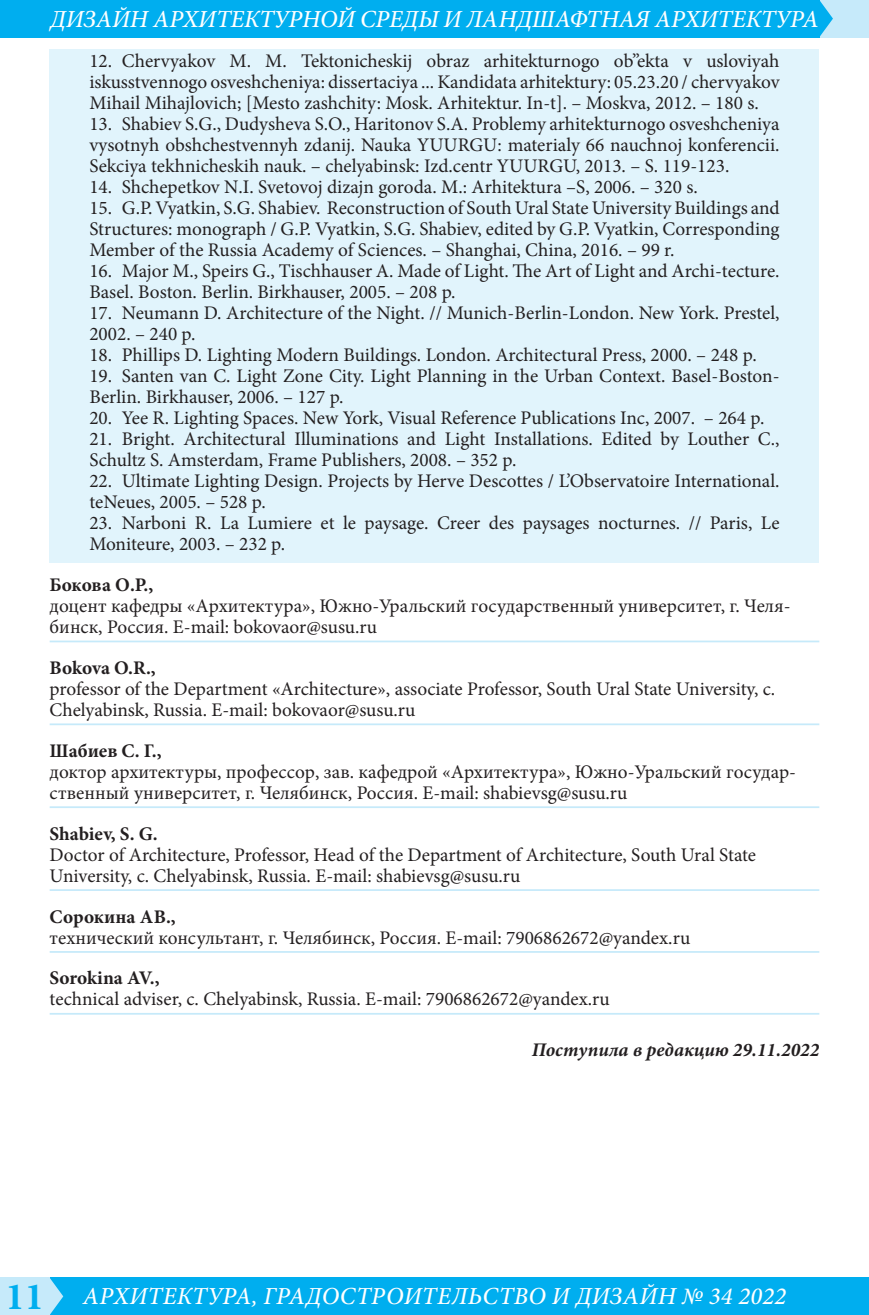
<style>
.page{position:relative;width:869px;height:1315px;background:#fff}
.page>*{position:absolute;margin:0;border:0;box-sizing:border-box;transform-origin:0 0}
.t1{font:italic 500 24.5px "Minion Pro";letter-spacing:-.005em;color:#fff}
.Авторы_в_конце_регал{font:19.25px/21px "Minion Pro";color:#231f20}
.Авторы_в_конце_стать{font:700 19.25px "Minion Pro";color:#231f20}
.Авторы_в_конце_Посту{font:italic 700 19.25px "Minion Pro";color:#231f20}
.s1{font-weight:700;font-style:normal;font-size:38.5px;color:#00aeef}
</style>
<div class="page">
<div style="left:46px;top:1277px;width:822px;height:38px;background:#00aeef"></div>
<div style="left:819px;top:0;width:49px;height:37px;background:#c6eafa"></div>
<div style="left:0;top:1277px;width:50px;height:38px;background:#c6eafa"></div>
<div style="left:0;top:0;width:819px;height:37px;background:#00aeef"></div>
<svg style="left:50px;top:1278px;width:13px;height:37px"></svg>
<svg style="left:819px;top:0;width:13px;height:37px"></svg>
<div style="left:50px;top:50px;width:768px;height:513px;background:#e1f4fc"></div>
<hr style="left:50px;top:640px;width:769px;height:2px;background:#c6eafa">
<hr style="left:50px;top:723px;width:769px;height:2px;background:#c6eafa">
<hr style="left:50px;top:806px;width:769px;height:2px;background:#c6eafa">
<hr style="left:50px;top:889px;width:769px;height:2px;background:#c6eafa">
<hr style="left:50px;top:951px;width:769px;height:2px;background:#c6eafa">
<hr style="left:50px;top:1013px;width:769px;height:1px;background:#c6eafa">
<p class="t1" style="left:50px;top:2px;width:769px">ДИЗАЙН АРХИТЕКТУРНОЙ СРЕДЫ И ЛАНДШАФТНАЯ АРХИТЕКТУРА</p>
<p class="Авторы_в_конце_регал" style="left:89px;top:51px;width:691px;text-align:justify">12. Chervyakov M. M. Tektonicheskij obraz arhitekturnogo ob”ekta v usloviyah iskusstvennogo osveshcheniya: dissertaciya ... Kandidata arhitektury: 05.23.20 / chervyakov Mihail Mihajlovich; [Mesto zashchity: Mosk. Arhitektur. In-t]. – Moskva, 2012. – 180 s.</p>
<p class="Авторы_в_конце_регал" style="left:89px;top:114px;width:691px;text-align:justify">13. Shabiev S.G., Dudysheva S.O., Haritonov S.A. Problemy arhitekturnogo osveshcheniya vysotnyh obshchestvennyh zdanij. Nauka YUURGU: materialy 66 nauchnoj konferencii.<br>Sekciya tekhnicheskih nauk. – chelyabinsk: Izd.centr YUURGU, 2013. – S. 119-123.</p>
<p class="Авторы_в_конце_регал" style="left:89px;top:177px;width:609px">14. Shchepetkov N.I. Svetovoj dizajn goroda. M.: Arhitektura –S, 2006. – 320 s.</p>
<p class="Авторы_в_конце_регал" style="left:89px;top:198px;width:691px;text-align:justify">15. G.P. Vyatkin, S.G. Shabiev. Reconstruction of South Ural State University Buildings and Structures: monograph / G.P. Vyatkin, S.G. Shabiev, edited by G.P. Vyatkin, Corresponding Member of the Russia Academy of Sciences. – Shanghai, China, 2016. – 99 r.</p>
<p class="Авторы_в_конце_регал" style="left:89px;top:261px;width:691px">16. Major M., Speirs G., Tischhauser A. Made of Light. The Art of Light and Archi-tecture.<br>Basel. Boston. Berlin. Birkhauser, 2005. – 208 p.</p>
<p class="Авторы_в_конце_регал" style="left:89px;top:303px;width:691px">17. Neumann D. Architecture of the Night. // Munich-Berlin-London. New York. Prestel,<br>2002. – 240 p.</p>
<p class="Авторы_в_конце_регал" style="left:89px;top:345px;width:668px">18. Phillips D. Lighting Modern Buildings. London. Architectural Press, 2000. – 248 p.</p>
<p class="Авторы_в_конце_регал" style="left:89px;top:366px;width:691px">19. Santen van C. Light Zone City. Light Planning in the Urban Context. Basel-Boston-<br>Berlin. Birkhauser, 2006. – 127 p.</p>
<p class="Авторы_в_конце_регал" style="left:89px;top:408px;width:676px">20. Yee R. Lighting Spaces. New York, Visual Reference Publications Inc, 2007. – 264 p.</p>
<p class="Авторы_в_конце_регал" style="left:89px;top:429px;width:691px">21. Bright. Architectural Illuminations and Light Installations. Edited by Louther C.,<br>Schultz S. Amsterdam, Frame Publishers, 2008. – 352 p.</p>
<p class="Авторы_в_конце_регал" style="left:89px;top:471px;width:691px">22. Ultimate Lighting Design. Projects by Herve Descottes / L’Observatoire International. teNeues, 2005. – 528 p.</p>
<p class="Авторы_в_конце_регал" style="left:89px;top:513px;width:691px">23. Narboni R. La Lumiere et le paysage. Creer des paysages nocturnes. // Paris, Le<br>Moniteure, 2003. – 232 p.</p>
<p class="Авторы_в_конце_стать" style="left:50px;top:571px;width:105px">Бокова О.Р.,</p>
<p class="Авторы_в_конце_регал" style="left:50px;top:595px;width:742px">доцент кафедры «Архитектура», Южно-Уральский государственный университет, г. Челя&shy;бинск, Россия. E-mail: bokovaor@susu.ru</p>
<p class="Авторы_в_конце_стать" style="left:50px;top:654px;width:108px">Bokova O.R.,</p>
<p class="Авторы_в_конце_регал" style="left:50px;top:678px;width:726px">professor of the Department «Architecture», associate Professor, South Ural State University, с.<br>Chelyabinsk, Russia. E-mail: bokovaor@susu.ru</p>
<p class="Авторы_в_конце_стать" style="left:50px;top:737px;width:113px">Шабиев С. Г.,</p>
<p class="Авторы_в_конце_регал" style="left:50px;top:761px;width:747px">доктор архитектуры, профессор, зав. кафедрой «Архитектура», Южно-Уральский государ&shy;ственный университет, г. Челябинск, Россия. E-mail: shabievsg@susu.ru</p>
<p class="Авторы_в_конце_стать" style="left:50px;top:820px;width:109px">Shabiev, S. G.</p>
<p class="Авторы_в_конце_регал" style="left:50px;top:844px;width:707px">Doctor of Architecture, Professor, Head of the Department of Architecture, South Ural State<br>University, с. Chelyabinsk, Russia. E-mail: shabievsg@susu.ru</p>
<p class="Авторы_в_конце_стать" style="left:50px;top:903px;width:128px">Сорокина АВ.,</p>
<p class="Авторы_в_конце_регал" style="left:50px;top:927px;width:641px">технический консультант, г. Челябинск, Россия. E-mail: 7906862672@yandex.ru</p>
<p class="Авторы_в_конце_стать" style="left:50px;top:964px;width:111px">Sorokina AV.,</p>
<p class="Авторы_в_конце_регал" style="left:50px;top:989px;width:561px">technical adviser, с. Chelyabinsk, Russia. E-mail: 7906862672@yandex.ru</p>
<p class="Авторы_в_конце_Посту" style="left:531px;top:1036px;width:289px">Поступила в редакцию 29.11.2022</p>
<p class="t1" style="left:6px;top:1279px;width:781px"><span class="s1">11</span> АРХИТЕКТУРА, ГРАДОСТРОИТЕЛЬСТВО И ДИЗАЙН № 34 2022</p>
</div>
